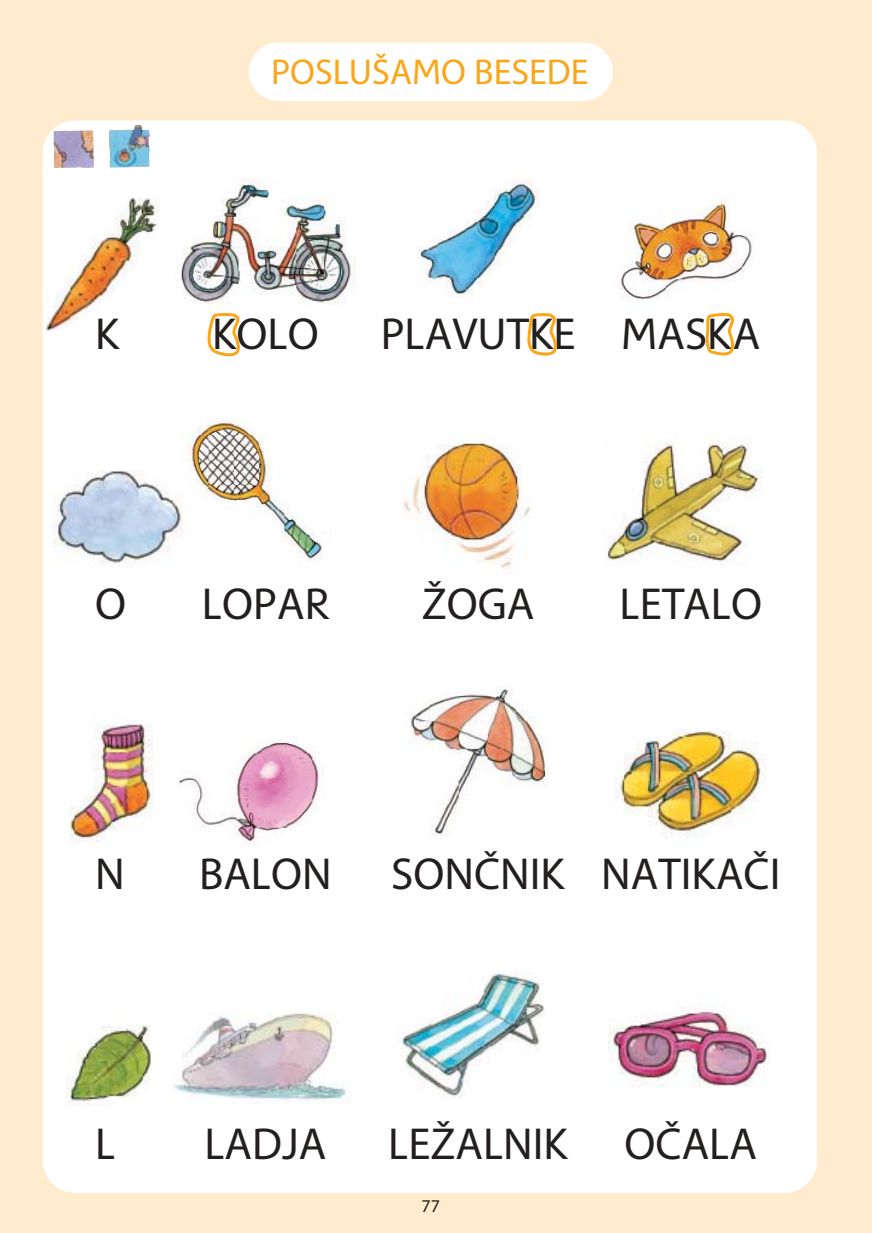
<style>
.page{position:relative;width:872px;height:1233px;background:#ffebcd}
.page>*{position:absolute;margin:0;border:0;box-sizing:border-box;transform-origin:0 0}
.t1{font:45px "Miran";color:#231f1f}
.t2{font:36px "Miran";color:#faa619}
.t3{font:18px "Miran";color:#231f1f}
</style>
<div class="page">
<div style="left:43px;top:121px;width:774px;height:1072px;background:#fff;border-radius:33px"></div>
<div style="left:249px;top:43px;width:363px;height:58px;background:#fff;border-radius:29px"></div>
<img style="left:54px;top:130px;width:40px;height:38px">
<img style="left:46px;top:197px;width:113px;height:135px">
<img style="left:181px;top:179px;width:174px;height:126px">
<img style="left:417px;top:179px;width:122px;height:116px">
<img style="left:620px;top:200px;width:132px;height:100px">
<img style="left:188px;top:418px;width:137px;height:142px">
<img style="left:402px;top:442px;width:128px;height:128px">
<img style="left:602px;top:438px;width:160px;height:128px">
<img style="left:70px;top:723px;width:83px;height:121px">
<img style="left:179px;top:742px;width:141px;height:103px">
<img style="left:409px;top:689px;width:139px;height:147px">
<img style="left:615px;top:729px;width:149px;height:109px">
<img style="left:67px;top:1025px;width:85px;height:81px">
<img style="left:173px;top:1011px;width:174px;height:93px">
<img style="left:399px;top:972px;width:146px;height:126px">
<img style="left:607px;top:1005px;width:162px;height:83px">
<img style="left:53px;top:471px;width:130px;height:93px">
<svg style="left:207px;top:313px;width:33px;height:44px"></svg>
<svg style="left:527px;top:313px;width:30px;height:43px"></svg>
<svg style="left:705px;top:313px;width:30px;height:43px"></svg>
<p class="t2" style="left:271px;top:59px;width:319px">POSLU[AMO BESEDE</p>
<p class="t1" style="left:95px;top:317px;width:26px">K</p>
<p class="t1" style="left:212px;top:317px;width:108px">KOLO</p>
<p class="t1" style="left:380px;top:317px;width:381px">PLAVUTKE MASKA</p>
<p class="t1" style="left:95px;top:587px;width:33px">O</p>
<p class="t1" style="left:202px;top:587px;width:128px">LOPAR</p>
<p class="t1" style="left:422px;top:587px;width:114px">@OGA</p>
<p class="t1" style="left:619px;top:587px;width:144px">LETALO</p>
<p class="t1" style="left:95px;top:857px;width:31px">N</p>
<p class="t1" style="left:199px;top:857px;width:134px">BALON</p>
<p class="t1" style="left:391px;top:857px;width:390px">SON^NIK NATIKA^I</p>
<p class="t1" style="left:95px;top:1127px;width:22px">L</p>
<p class="t1" style="left:204px;top:1127px;width:123px">LADJA</p>
<p class="t1" style="left:388px;top:1127px;width:181px">LE@ALNIK</p>
<p class="t1" style="left:624px;top:1127px;width:134px">O^ALA</p>
<p class="t3" style="left:421px;top:1200px;width:20px">77</p>
</div>
